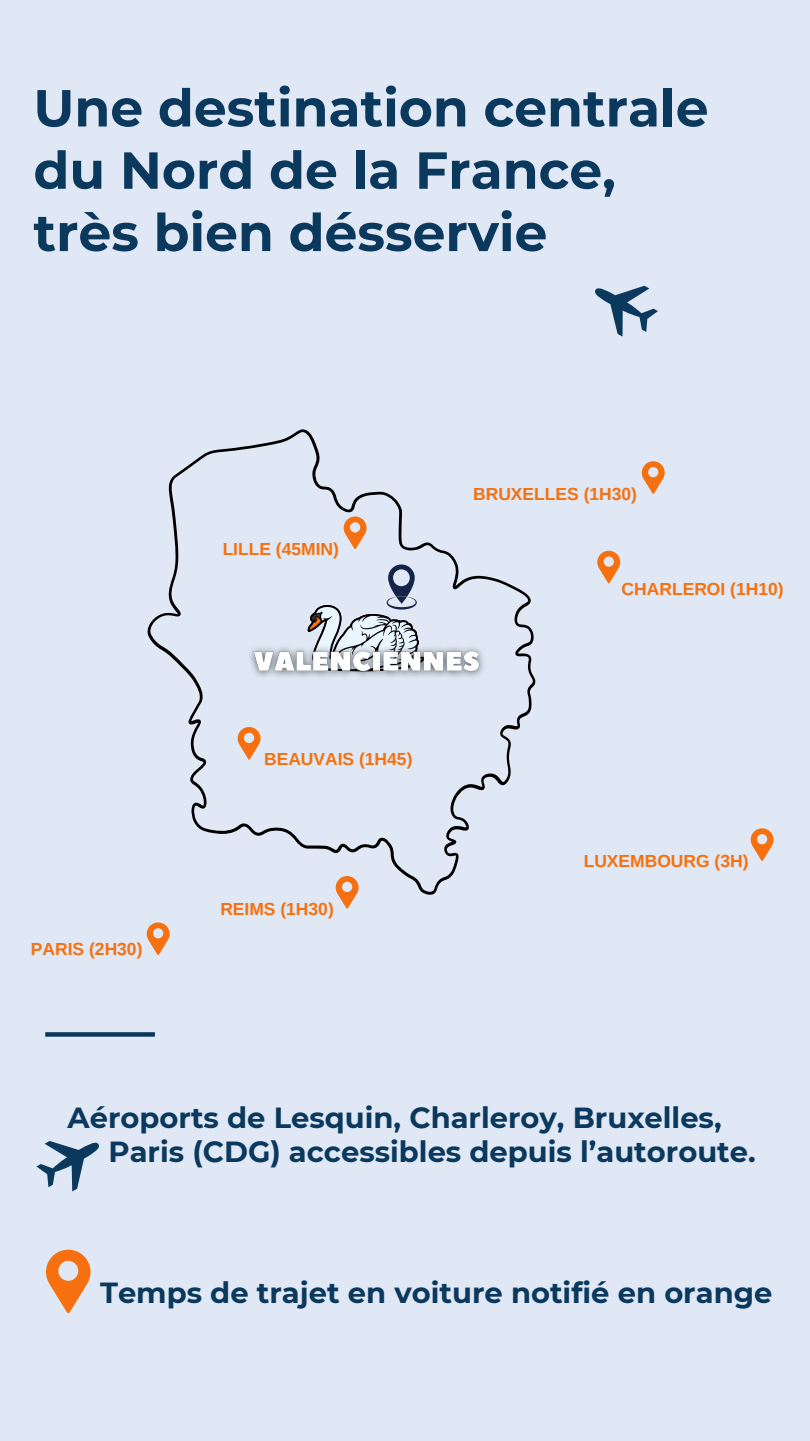
<style>
.page{position:relative;width:810px;height:1441px;background:#fff}
.page>*{position:absolute;margin:0;border:0;box-sizing:border-box;transform-origin:0 0}
.t1{font:700 52px/62.2px "Montserrat";color:#0b385d}
.t2{font:700 29px/34.5px "Montserrat";color:#0b385d}
.t3{font:700 17.5px "Arimo";color:#f6700f}
</style>
<div class="page">
<div style="left:0;top:0;width:810px;height:1440px;background:#dfe8f4"></div>
<svg style="left:147px;top:922px;width:23px;height:33px"></svg>
<svg style="left:642px;top:461px;width:23px;height:33px"></svg>
<svg style="left:337px;top:894px;width:20px;height:15px"></svg>
<svg style="left:751px;top:828px;width:23px;height:33px"></svg>
<svg style="left:597px;top:550px;width:23px;height:34px"></svg>
<svg style="left:147px;top:429px;width:389px;height:465px"></svg>
<svg style="left:45px;top:1032px;width:110px;height:4px"></svg>
<svg style="left:595px;top:285px;width:63px;height:52px"></svg>
<svg style="left:36px;top:1141px;width:63px;height:50px"></svg>
<svg style="left:46px;top:1249px;width:44px;height:65px"></svg>
<h1 class="t1" style="left:33px;top:77px;width:677px">Une destination centrale du Nord de la France, très bien désservie</h1>
<p class="t3" style="left:31px;top:938px;width:113px">PARIS (2H30)</p>
<p class="t3" style="left:223px;top:539px;width:118px">LILLE (45MIN)</p>
<p class="t3" style="left:264px;top:749px;width:150px">BEAUVAIS (1H45)</p>
<p class="t3" style="left:220px;top:899px;width:115px">REIMS (1H30)</p>
<p class="t3" style="left:473px;top:484px;width:165px">BRUXELLES (1H30)</p>
<p class="t3" style="left:622px;top:579px;width:163px">CHARLEROI (1H10)</p>
<p class="t3" style="left:584px;top:850px;width:166px">LUXEMBOURG (3H)</p>
<p class="t2" style="left:109px;top:1099px;width:649px;text-indent:-41px">Aéroports de Lesquin, Charleroy, Bruxelles,<br>Paris (CDG) accessibles depuis l’autoroute.</p>
<p class="t2" style="left:100px;top:1275px;width:674px">Temps de trajet en voiture notifié en orange</p>
</div>
